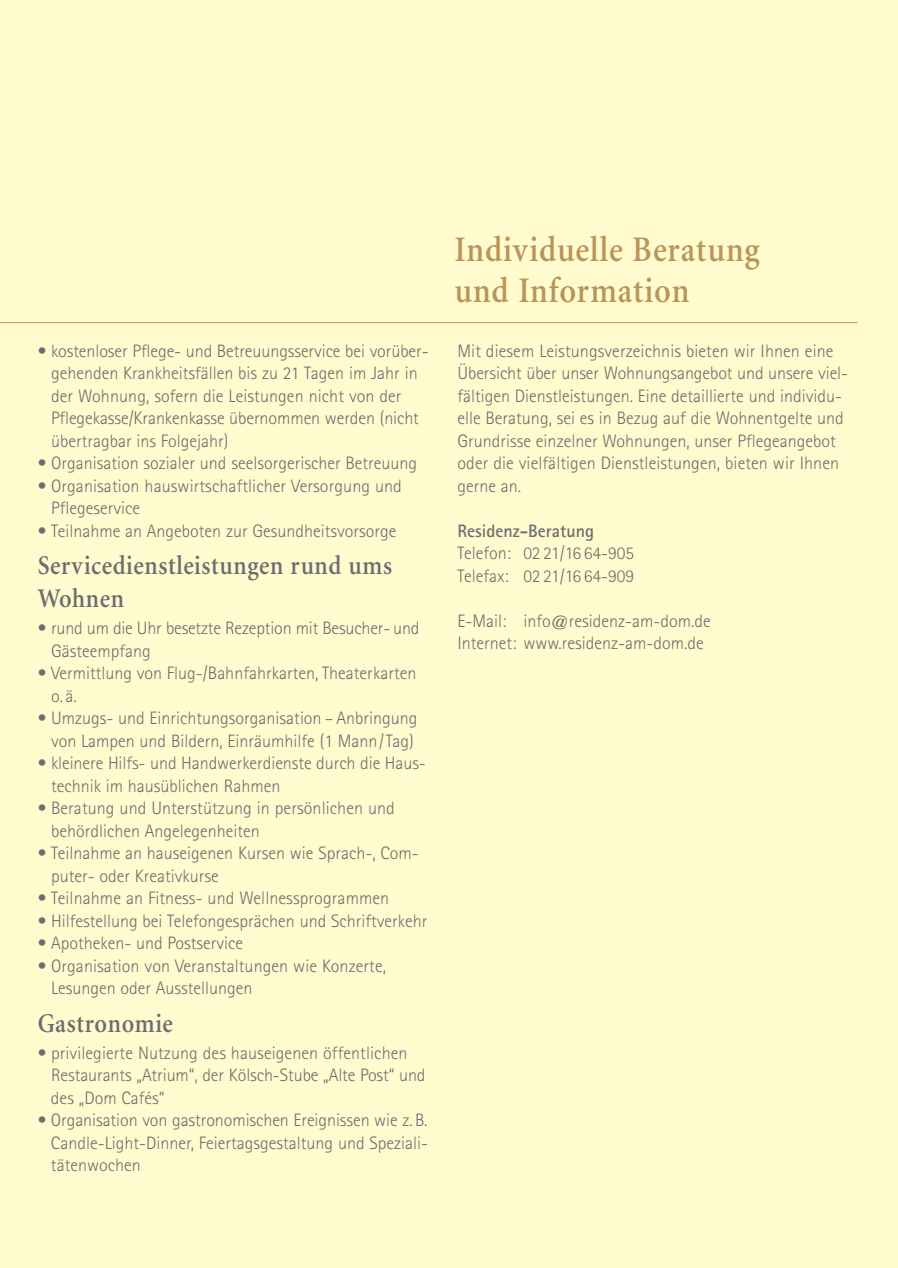
<style>
.page{position:relative;width:898px;height:1268px;background:#fff}
.page>*{position:absolute;margin:0;border:0;box-sizing:border-box;transform-origin:0 0}
.t1{font:600 36px/40.5px "Minion";letter-spacing:.025em;color:#b8965a;scale:.9 1}
.t2{font:600 27px/33px "Minion";letter-spacing:.025em;color:#6c6d70;scale:.9 1}
.t3{font:300 18px/22.5px "Rotis Sans Serif";color:#6c6d70}
.t4{font:700 18px "Rotis Sans Serif";color:#6c6d70}
</style>
<div class="page">
<div style="left:0;top:0;width:897px;height:1267px;background:#fffbce"></div>
<hr style="left:0;top:322px;width:857px;height:1px;background:#b8965a">
<p class="t3" style="left:51px;top:341px;width:379px;text-indent:-13px">• kostenloser Pflege- und Betreuungsservice bei vorüber&shy;gehenden Krankheitsfällen bis zu 21 Tagen im Jahr in der Wohnung, sofern die Leistungen nicht von der Pflegekasse/Krankenkasse übernommen werden (nicht übertragbar ins Folgejahr)</p>
<p class="t3" style="left:38px;top:453px;width:381px">• Organisation sozialer und seelsorgerischer Betreuung</p>
<p class="t3" style="left:51px;top:476px;width:352px;text-indent:-13px">• Organisation hauswirtschaftlicher Versorgung und<br>Pflegeservice</p>
<p class="t3" style="left:38px;top:521px;width:360px">• Teilnahme an Angeboten zur Gesundheitsvorsorge</p>
<h2 class="t2" style="left:38px;top:551px;width:395px">Servicedienstleistungen rund ums<br>Wohnen</h2>
<p class="t3" style="left:51px;top:618px;width:370px;text-indent:-13px">• rund um die Uhr besetzte Rezeption mit Besucher- und<br>Gästeempfang</p>
<p class="t3" style="left:51px;top:663px;width:367px;text-indent:-13px">• Vermittlung von Flug-/Bahnfahrkarten, Theaterkarten o. ä.</p>
<p class="t3" style="left:38px;top:708px;width:381px;text-align:center">• Umzugs- und Einrichtungsorganisation – Anbringung von Lampen und Bildern, Einräumhilfe (1 Mann/Tag)</p>
<p class="t3" style="left:51px;top:753px;width:376px;text-indent:-13px">• kleinere Hilfs- und Handwerkerdienste durch die Haus&shy;technik im hausüblichen Rahmen</p>
<p class="t3" style="left:51px;top:798px;width:345px;text-indent:-13px">• Beratung und Unterstützung in persönlichen und behördlichen Angelegenheiten</p>
<p class="t3" style="left:51px;top:843px;width:369px;text-indent:-13px">• Teilnahme an hauseigenen Kursen wie Sprach-, Com&shy;puter- oder Kreativkurse</p>
<p class="t3" style="left:38px;top:888px;width:353px">• Teilnahme an Fitness- und Wellnessprogrammen</p>
<p class="t3" style="left:38px;top:911px;width:391px">• Hilfestellung bei Telefongesprächen und Schriftverkehr</p>
<p class="t3" style="left:38px;top:933px;width:207px">• Apotheken- und Postservice</p>
<p class="t3" style="left:51px;top:956px;width:336px;text-indent:-13px">• Organisation von Veranstaltungen wie Konzerte,<br>Lesungen oder Ausstellungen</p>
<h2 class="t2" style="left:38px;top:1008px;width:152px">Gastronomie</h2>
<p class="t3" style="left:51px;top:1042px;width:376px;text-indent:-13px">• privilegierte Nutzung des hauseigenen öffentlichen<br>Restaurants „Atrium“, der Kölsch-Stube „Alte Post“ und des „Dom Cafés“</p>
<p class="t3" style="left:51px;top:1110px;width:378px;text-align:justify;text-indent:-13px">• Organisation von gastronomischen Ereignissen wie z. B.<br>Candle-Light-Dinner, Feiertagsgestaltung und Speziali&shy;tätenwochen</p>
<h1 class="t1" style="left:454px;top:232px;width:340px">Individuelle Beratung und Information</h1>
<p class="t3" style="left:457px;top:341px;width:392px">Mit diesem Leistungsverzeichnis bieten wir Ihnen eine Übersicht über unser Wohnungsangebot und unsere viel&shy;fältigen Dienstleistungen. Eine detaillierte und individu&shy;elle Beratung, sei es in Bezug auf die Wohnentgelte und Grundrisse einzelner Wohnungen, unser Pflegeangebot oder die vielfältigen Dienstleistungen, bieten wir Ihnen gerne an.</p>
<p class="t4" style="left:457px;top:524px;width:138px">Residenz-Beratung</p>
<p class="t3" style="left:457px;top:543px;width:178px">Telefon: 02 21/16 64-905<br>Telefax: 02 21/16 64-909</p>
<p class="t3" style="left:457px;top:611px;width:255px">E-Mail: info@residenz-am-dom.de<br>Internet: www.residenz-am-dom.de</p>
</div>
